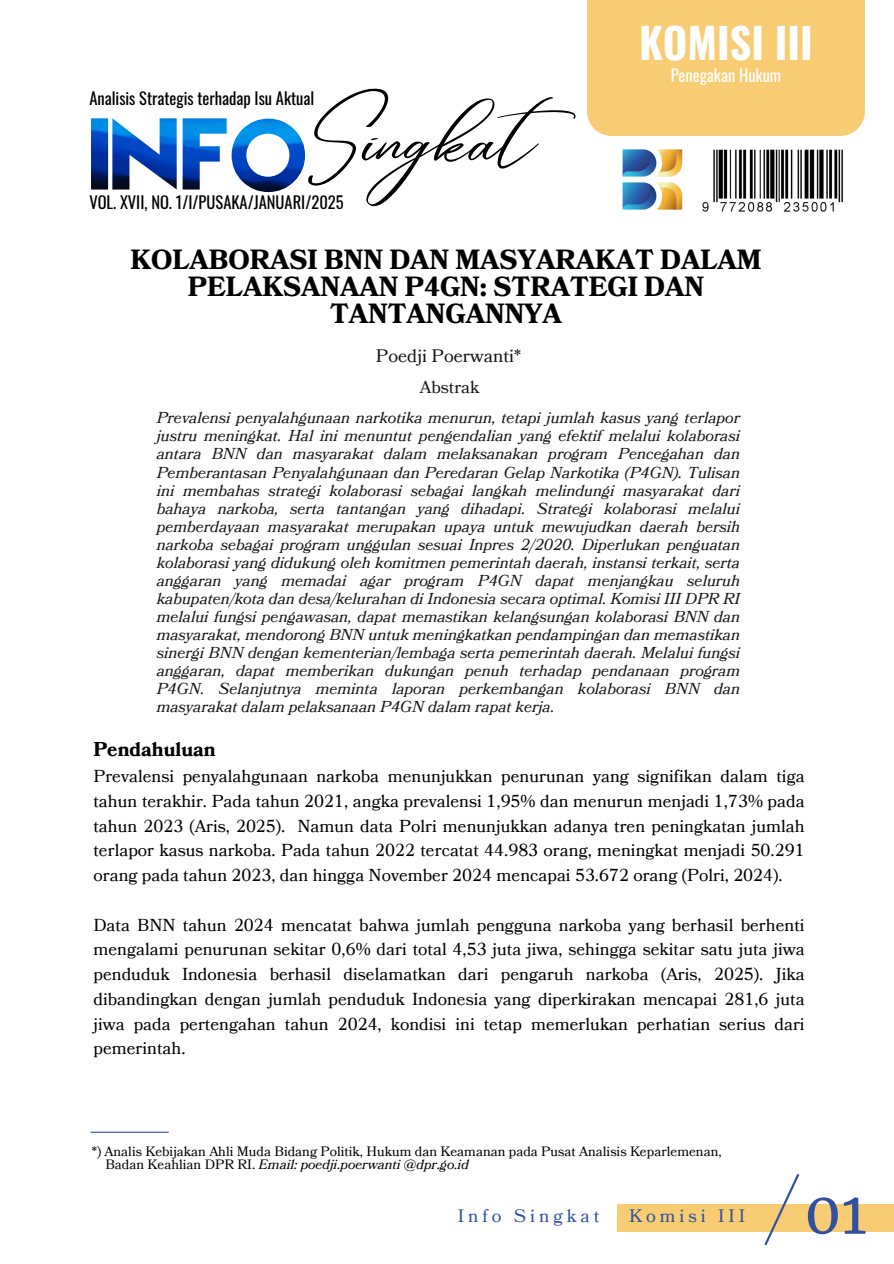
<style>
.page{position:relative;width:894px;height:1264px;background:#fff}
.page>*{position:absolute;margin:0;border:0;box-sizing:border-box;transform-origin:0 0}
.t1{font:100 92.7px "Vanyla 4 F Unicase";color:#3051a2}
.t2{font:77.55px "Andasia";color:#000}
.t3{font:57.6px "Merriweather";color:#3051a2}
.t4{font:700 42px "Oswald";color:#fff}
.t5{font:700 27px/27px "Bookmania";color:#000;text-align:center}
.t6{font:700 19.5px "Bookmania";color:#000}
.t7{font:18px "Bookmania";letter-spacing:.22em;color:#3051a2}
.t8{font:18px "Bookmania";color:#191717}
.t9{font:17.25px/24.8px "Bookmania";color:#000;text-align:justify}
.t10{font:17.25px "Bookmania";color:#191717}
.t11{font:16.5px "Oswald";color:#000}
.t12{font:16.5px "Oswald";color:#fff}
.t13{font:italic 15.75px/18px "Bookmania";color:#191717;text-align:justify}
.t14{font:13.5px "Bookmania";color:#000}
.t15{font:italic 13.5px "Bookmania";color:#000}
.s1{font-style:normal}
</style>
<div class="page">
<div style="left:587px;top:0;width:277px;height:136px;background:#f7cc72"></div>
<div style="left:616px;top:1203px;width:277px;height:27px;background:#f7cc72"></div>
<hr style="left:91px;top:1131px;width:78px;height:1px;background:#3051a2">
<img style="left:702px;top:149px;width:141px;height:63px">
<img style="left:91px;top:118px;width:214px;height:74px">
<div style="left:246px;top:134px;width:43px;height:43px;background:#fff;border-radius:50%"></div>
<img style="left:622px;top:149px;width:61px;height:61px">
<h2 class="t2" style="left:305px;top:81px;width:278px">Singkat</h2>
<p class="t11" style="left:89px;top:85px;width:226px">Analisis Strategis terhadap Isu Aktual</p>
<h6 class="t11" style="left:89px;top:189px;width:256px">VOL. XVII, NO. 1/I/PUSAKA/JANUARI/2025</h6>
<h2 class="t4" style="left:639px;top:10px;width:175px">KOMISI III</h2>
<p class="t12" style="left:670px;top:62px;width:112px">Penegakan Hukum</p>
<p class="t5" style="left:130px;top:247px;width:632px">KOLABORASI BNN DAN MASYARAKAT DALAM<br>PELAKSANAAN P4GN: STRATEGI DAN<br>TANTANGANNYA</p>
<p class="t8" style="left:376px;top:343px;width:146px">Poedji Poerwanti*</p>
<h3 class="t10" style="left:420px;top:375px;width:61px">Abstrak</h3>
<p class="t13" style="left:157px;top:409px;width:584px">Prevalensi penyalahgunaan narkotika menurun, tetapi jumlah kasus yang terlapor justru meningkat. Hal ini menuntut pengendalian yang efektif melalui kolaborasi antara BNN dan masyarakat dalam melaksanakan program Pencegahan dan Pemberantasan Penyalahgunaan dan Peredaran Gelap Narkotika (P4GN). Tulisan ini membahas strategi kolaborasi sebagai langkah melindungi masyarakat dari bahaya narkoba, serta tantangan yang dihadapi. Strategi kolaborasi melalui pemberdayaan masyarakat merupakan upaya untuk mewujudkan daerah bersih narkoba sebagai program unggulan sesuai Inpres 2/2020. Diperlukan penguatan kolaborasi yang didukung oleh komitmen pemerintah daerah, instansi terkait, serta anggaran yang memadai agar program P4GN dapat menjangkau seluruh kabupaten/kota dan desa/kelurahan di Indonesia secara optimal. Komisi III DPR RI melalui fungsi pengawasan, dapat memastikan kelangsungan kolaborasi BNN dan masyarakat, mendorong BNN untuk meningkatkan pendampingan dan memastikan sinergi BNN dengan kementerian/lembaga serta pemerintah daerah. Melalui fungsi anggaran, dapat memberikan dukungan penuh terhadap pendanaan program P4GN. Selanjutnya meminta laporan perkembangan kolaborasi BNN dan masyarakat dalam pelaksanaan P4GN dalam rapat kerja.</p>
<h5 class="t6" style="left:93px;top:736px;width:124px">Pendahuluan</h5>
<p class="t9" style="left:93px;top:764px;width:712px">Prevalensi penyalahgunaan narkoba menunjukkan penurunan yang signifikan dalam tiga tahun terakhir. Pada tahun 2021, angka prevalensi 1,95% dan menurun menjadi 1,73% pada tahun 2023 (Aris, 2025). Namun data Polri menunjukkan adanya tren peningkatan jumlah terlapor kasus narkoba. Pada tahun 2022 tercatat 44.983 orang, meningkat menjadi 50.291 orang pada tahun 2023, dan hingga November 2024 mencapai 53.672 orang (Polri, 2024).</p>
<p class="t9" style="left:93px;top:912px;width:712px">Data BNN tahun 2024 mencatat bahwa jumlah pengguna narkoba yang berhasil berhenti mengalami penurunan sekitar 0,6% dari total 4,53 juta jiwa, sehingga sekitar satu juta jiwa penduduk Indonesia berhasil diselamatkan dari pengaruh narkoba (Aris, 2025). Jika dibandingkan dengan jumlah penduduk Indonesia yang diperkirakan mencapai 281,6 juta jiwa pada pertengahan tahun 2024, kondisi ini tetap memerlukan perhatian serius dari pemerintah.</p>
<h4 class="t14" style="left:92px;top:1142px;width:631px">*) Analis Kebijakan Ahli Muda Bidang Politik, Hukum dan Keamanan pada Pusat Analisis Keparlemenan,</h4>
<p class="t15" style="left:105px;top:1155px;width:365px"><span class="s1">Badan Keahlian DPR RI.</span> Email: poedji.poerwanti @dpr.go.id</p>
<p class="t7" style="left:457px;top:1203px;width:143px">Info Singkat</p>
<p class="t7" style="left:628px;top:1203px;width:118px">Komisi III</p>
<p class="t1" style="left:764px;top:1166px;width:36px">/</p>
<p class="t3" style="left:804px;top:1176px;width:64px">01</p>
</div>
